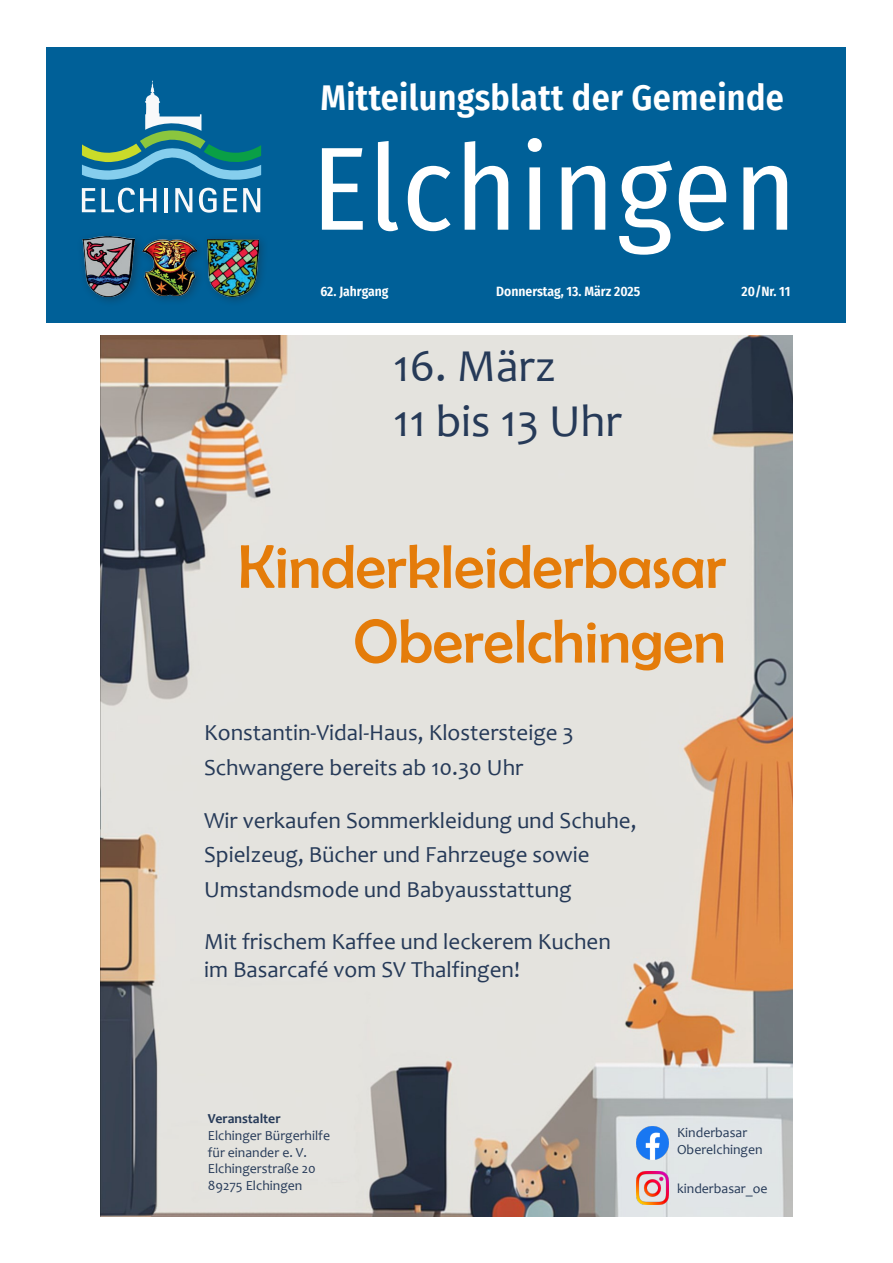
<style>
.page{position:relative;width:893px;height:1263px;background:#fff}
.page>*{position:absolute;margin:0;border:0;box-sizing:border-box;transform-origin:0 0}
.t1{font:118.5px "Fira Sans Condensed";letter-spacing:.02em;color:#fff}
.t2{font:62.25px/74.7px "Berlin Sans FB";color:#e47c0a;text-align:right}
.t3{font:46.05px/55.3px "Candara";color:#263a58}
.t4{font:600 35.85px "Fira Sans Condensed";letter-spacing:.01em;color:#fff}
.t5{font:23.1px/34.7px "Candara";color:#263a58}
.t6{font:13.8px/16.6px "Candara";color:#263a58}
.t7{font:700 13.8px "Candara";color:#263a58}
.t8{font:600 13.5px "Fira Sans Condensed";color:#fff}
</style>
<div class="page">
<div style="left:47px;top:47px;width:799px;height:275px;background:#006098"></div>
<svg style="left:82px;top:80px;width:179px;height:133px"></svg>
<div style="left:76px;top:231px;width:69px;height:76px;background:#231f20;opacity:.4"></div>
<img style="left:82px;top:237px;width:53px;height:59px">
<div style="left:137px;top:234px;width:69px;height:72px;background:#231f20;opacity:.4"></div>
<img style="left:142px;top:240px;width:55px;height:56px">
<div style="left:202px;top:233px;width:66px;height:74px;background:#231f20;opacity:.4"></div>
<img style="left:208px;top:239px;width:50px;height:57px">
<img style="left:100px;top:336px;width:693px;height:880px">
<img style="left:636px;top:1172px;width:33px;height:32px">
<img style="left:636px;top:1126px;width:33px;height:33px">
<h3 class="t4" style="left:320px;top:69px;width:465px">Mitteilungsblatt der Gemeinde</h3>
<h1 class="t1" style="left:312px;top:99px;width:486px">Elchingen</h1>
<p class="t8" style="left:320px;top:280px;width:70px">62. Jahrgang</p>
<p class="t8" style="left:496px;top:280px;width:146px">Donnerstag, 13. März 2025</p>
<p class="t8" style="left:742px;top:280px;width:50px">20/Nr. 11</p>
<h3 class="t3" style="left:394px;top:337px;width:230px">16. März<br>11 bis 13 Uhr</h3>
<h2 class="t2" style="left:238px;top:529px;width:490px">Kinderkleiderbasar<br>Oberelchingen</h2>
<p class="t5" style="left:204px;top:715px;width:371px">Konstantin-Vidal-Haus, Klostersteige 3<br>Schwangere bereits ab 10.30 Uhr</p>
<p class="t5" style="left:204px;top:802px;width:434px">Wir verkaufen Sommerkleidung und Schuhe,<br>Spielzeug, Bücher und Fahrzeuge sowie<br>Umstandsmode und Babyausstattung</p>
<p class="t5" style="left:204px;top:928px;width:408px;line-height:27.6px">Mit frischem Kaffee und leckerem Kuchen im Basarcafé vom SV Thalfingen!</p>
<p class="t7" style="left:208px;top:1110px;width:74px">Veranstalter</p>
<p class="t6" style="left:208px;top:1127px;width:124px">Elchinger Bürgerhilfe für einander e. V.<br>Elchingerstraße 20<br>89275 Elchingen</p>
<p class="t6" style="left:677px;top:1124px;width:87px">Kinderbasar<br>Oberelchingen</p>
<p class="t6" style="left:677px;top:1180px;width:92px">kinderbasar_oe</p>
</div>
